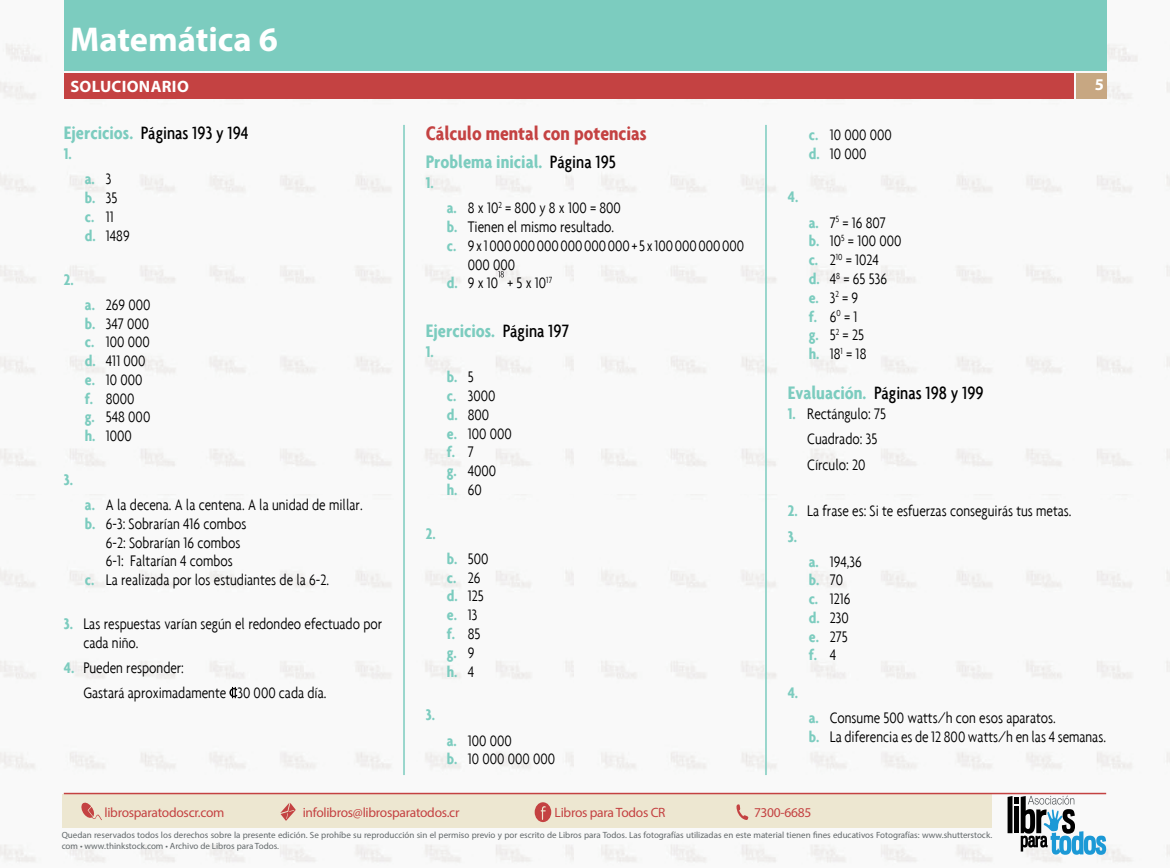
<style>
.page{position:relative;width:1170px;height:868px;background:#fff}
.page>*{position:absolute;margin:0;border:0;box-sizing:border-box;transform-origin:0 0}
.t1{font:700 34.5px "Myriad Pro";color:#fff}
.t2{font:700 condensed 21px "Agenda";color:#c44242}
.t3{font:700 condensed 19.5px "Agenda";color:#7cccbf}
.t4{font:500 condensed 19.2px "Agenda";color:#000}
.t5{font:300 condensed 16.5px/18.8px "Agenda";color:#000}
.t6{font:700 condensed 16.5px/18.8px "Agenda";color:#7cccbf}
.t7{font:700 16.5px "Myriad Pro";letter-spacing:.02em;color:#fff}
.t8{font:13.5px "Myriad Pro";letter-spacing:-.02em;color:#c44242}
.t9{font:9px/10.8px "Myriad Pro";color:#62686a}
.s1{font-weight:700;font-size:19.5px;color:#7cccbf}
.s2{font-weight:700;color:#7cccbf}
.s3{font-weight:500;font-size:19.2px;color:#000}
.s4{font-weight:300;color:#000}
</style>
<div class="page">
<img style="left:0;top:494px;width:574px;height:369px">
<img style="left:0;top:0;width:574px;height:467px">
<img style="left:574px;top:493px;width:595px;height:370px">
<img style="left:574px;top:0;width:595px;height:493px">
<div style="left:62px;top:794px;width:930px;height:33px;background:#ede7d1"></div>
<svg style="left:81px;top:802px;width:21px;height:18px"></svg>
<svg style="left:280px;top:803px;width:15px;height:17px"></svg>
<svg style="left:736px;top:804px;width:12px;height:16px"></svg>
<svg style="left:534px;top:802px;width:17px;height:20px"></svg>
<svg style="left:1007px;top:795px;width:99px;height:59px"></svg>
<div style="left:1076px;top:73px;width:30px;height:26px;background:#c7a782"></div>
<hr style="left:64px;top:792px;width:1042px;height:2px;background:#c44242">
<div style="left:65px;top:0;width:1041px;height:70px;background:#7cccbf"></div>
<div style="left:65px;top:73px;width:1008px;height:26px;background:#c44242"></div>
<hr style="left:765px;top:125px;width:1px;height:650px;background:#7cccbf">
<hr style="left:403px;top:125px;width:2px;height:650px;background:#7cccbf">
<svg style="left:229px;top:686px;width:8px;height:12px"></svg>
<svg style="left:498px;top:271px;width:6px;height:6px"></svg>
<h1 class="t1" style="left:70px;top:16px;width:209px">Matemática 6</h1>
<p class="t7" style="left:70px;top:76px;width:120px">SOLUCIONARIO</p>
<p class="t7" style="left:1094px;top:74px;width:11px">5</p>
<p class="t4" style="left:64px;top:121px;width:186px"><span class="s1">Ejercicios.</span> Páginas 193 y 194</p>
<p class="t6" style="left:64px;top:144px;width:10px">1.</p>
<p class="t5" style="left:85px;top:169px;width:46px"><span class="s2">a.</span> 3<br><span class="s2">b.</span> 35 <span class="s2">c.</span> 11<br><span class="s2">d.</span> 1489</p>
<p class="t6" style="left:64px;top:269px;width:11px">2.</p>
<p class="t5" style="left:85px;top:295px;width:67px"><span class="s2">a.</span> 269 000 <span class="s2">b.</span> 347 000 <span class="s2">c.</span> 100 000 <span class="s2">d.</span> 411 000 <span class="s2">e.</span> 10 000 <span class="s2">f.</span> 8000<br><span class="s2">g.</span> 548 000 <span class="s2">h.</span> 1000</p>
<p class="t6" style="left:64px;top:470px;width:11px">3.</p>
<p class="t5" style="left:85px;top:495px;width:279px"><span class="s2">a.</span> A la decena. A la centena. A la unidad de millar.</p>
<p class="t5" style="left:85px;top:514px;width:163px"><span class="s2">b.</span> 6-3: Sobrarían 416 combos</p>
<p class="t5" style="left:106px;top:532px;width:136px">6-2: Sobrarían 16 combos</p>
<p class="t5" style="left:106px;top:551px;width:128px">6-1: Faltarían 4 combos</p>
<p class="t5" style="left:85px;top:570px;width:246px"><span class="s2">c.</span> La realizada por los estudiantes de la 6-2.</p>
<p class="t5" style="left:83px;top:614px;width:300px;text-indent:-20px"><span class="s2">3.</span> Las respuestas varían según el redondeo efectuado por cada niño.</p>
<p class="t5" style="left:83px;top:654px;width:245px;line-height:25.2px;text-indent:-20px"><span class="s2">4.</span> Pueden responder:<br>Gastará aproximadamente 30 000 cada día.</p>
<p class="t2" style="left:426px;top:121px;width:222px">Cálculo mental con potencias</p>
<p class="t3" style="left:426px;top:150px;width:192px">Problema inicial. <span class="s3">Página 195</span></p>
<p class="t6" style="left:426px;top:173px;width:10px">1.</p>
<p class="t5" style="left:447px;top:198px;width:176px"><span class="s2">a.</span> 8 x 10<sup>2</sup> = 800 y 8 x 100 = 800</p>
<p class="t5" style="left:447px;top:217px;width:169px"><span class="s2">b.</span> Tienen el mismo resultado.</p>
<p class="t5" style="left:447px;top:236px;width:299px"><span class="s2">c.</span> 9 x 1 000 000 000 000 000 000 + 5 x 100 000 000 000</p>
<p class="t5" style="left:468px;top:255px;width:49px">000 000</p>
<p class="t5" style="left:447px;top:273px;width:107px"><span class="s2">d.</span> 9 x 10 + 5 x 10<sup>17</sup></p>
<p class="t3" style="left:426px;top:319px;width:145px">Ejercicios. <span class="s3">Página 197</span></p>
<p class="t6" style="left:426px;top:342px;width:10px">1.</p>
<p class="t5" style="left:447px;top:367px;width:66px"><span class="s2">b.</span> 5<br><span class="s2">c.</span> 3000<br><span class="s2">d.</span> 800<br><span class="s2">e.</span> 100 000 <span class="s2">f.</span> 7<br><span class="s2">g.</span> 4000<br><span class="s2">h.</span> 60</p>
<p class="t6" style="left:426px;top:523px;width:11px">2.</p>
<p class="t6" style="left:447px;top:549px;width:43px">b. <span class="s4">500 </span>c. <span class="s4">26 </span>d. <span class="s4">125 </span>e. <span class="s4">13 </span>f. <span class="s4">85 </span>g. <span class="s4">9 </span>h. <span class="s4">4</span></p>
<p class="t6" style="left:426px;top:705px;width:11px">3.</p>
<p class="t5" style="left:447px;top:730px;width:110px"><span class="s2">a.</span> 100 000<br><span class="s2">b.</span> 10 000 000 000</p>
<p class="t5" style="left:808px;top:125px;width:84px"><span class="s2">c.</span> 10 000 000 <span class="s2">d.</span> 10 000</p>
<p class="t6" style="left:787px;top:187px;width:12px">4.</p>
<p class="t5" style="left:808px;top:213px;width:94px"><span class="s2">a.</span> 7<sup>5</sup> = 16 807<br><span class="s2">b.</span> 10<sup>5</sup> = 100 000 <span class="s2">c.</span> 2<sup>10</sup> = 1024<br><span class="s2">d.</span> 4<sup>8</sup> = 65 536<br><span class="s2">e.</span> 3<sup>2</sup> = 9<br><span class="s2">f.</span> 6<sup>0</sup> = 1<br><span class="s2">g.</span> 5<sup>2</sup> = 25<br><span class="s2">h.</span> 18<sup>1</sup> = 18</p>
<p class="t4" style="left:787px;top:381px;width:197px"><span class="s1">Evaluación.</span> Páginas 198 y 199</p>
<p class="t5" style="left:807px;top:401px;width:80px;line-height:25.2px;text-indent:-20px"><span class="s2">1.</span> Rectángulo: 75<br>Cuadrado: 35<br>Círculo: 20</p>
<p class="t5" style="left:787px;top:501px;width:285px"><span class="s2">2.</span> La frase es: Si te esfuerzas conseguirás tus metas.</p>
<p class="t6" style="left:787px;top:526px;width:11px">3.</p>
<p class="t5" style="left:808px;top:551px;width:55px"><span class="s2">a.</span> 194,36</p>
<p class="t5" style="left:808px;top:570px;width:43px"><span class="s2">b.</span> 70 <span class="s2">c.</span> 1216 <span class="s2">d.</span> 230 <span class="s2">e.</span> 275 <span class="s2">f.</span> 4</p>
<p class="t6" style="left:787px;top:682px;width:12px">4.</p>
<p class="t5" style="left:808px;top:708px;width:299px"><span class="s2">a.</span> Consume 500 watts/h con esos aparatos.<br><span class="s2">b.</span> La diferencia es de 12 800 watts/h en las 4 semanas.</p>
<p class="t8" style="left:104px;top:804px;width:122px">librosparatodoscr.com</p>
<p class="t8" style="left:303px;top:804px;width:158px">infolibros@librosparatodos.cr</p>
<p class="t8" style="left:554px;top:804px;width:112px">Libros para Todos CR</p>
<p class="t8" style="left:754px;top:804px;width:59px">7300-6685</p>
<p class="t9" style="left:62px;top:829px;width:932px">Quedan reservados todos los derechos sobre la presente edición. Se prohíbe su reproducción sin el permiso previo y por escrito de Libros para Todos. Las fotografías utilizadas en este material tienen fines educativos Fotografías: www.shutterstock. com • www.thinkstock.com • Archivo de Libros para Todos.</p>
</div>
